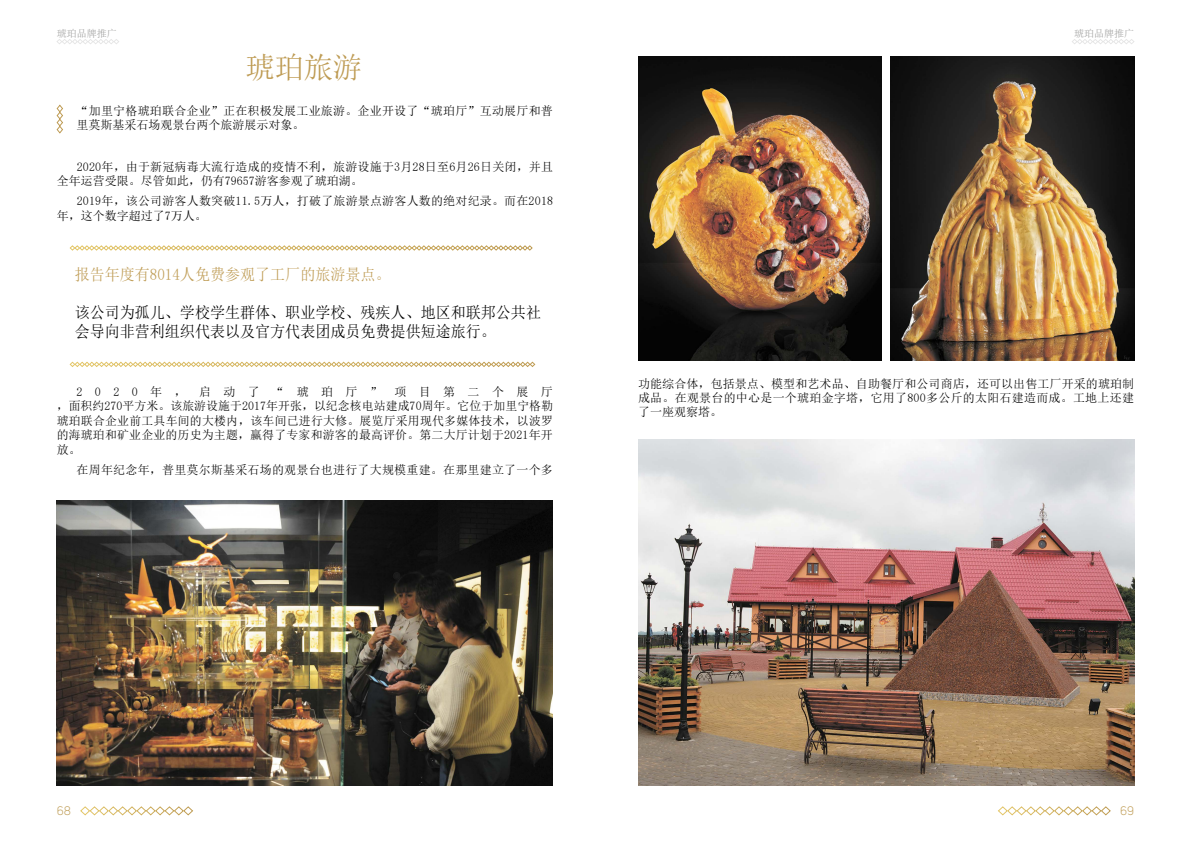
<style>
.page{position:relative;width:1191px;height:842px;background:#fff}
.page>*{position:absolute;margin:0;border:0;box-sizing:border-box;transform-origin:0 0}
.t1{font:30px "Sim Sun";color:#be9b53}
.t2{font:16px/19.2px "Sim Sun";color:#000;scale:.94 1}
.t3{font:16px "Sim Sun";color:#be9b53;scale:.94 1}
.t4{font:12px/14.4px "Sim Sun";letter-spacing:.015em;color:#000}
.t5{font:12px "Uni Neue";color:#be9b53}
.t6{font:10px "Sim Sun";color:#9d9d9c}
</style>
<div class="page">
<svg style="left:80px;top:806px;width:113px;height:10px"></svg>
<svg style="left:998px;top:806px;width:113px;height:10px"></svg>
<svg style="left:1072px;top:39px;width:62px;height:5px"></svg>
<svg style="left:57px;top:39px;width:62px;height:5px"></svg>
<svg style="left:56px;top:104px;width:7px;height:30px"></svg>
<svg style="left:70px;top:362px;width:465px;height:5px"></svg>
<svg style="left:70px;top:245px;width:462px;height:6px"></svg>
<img style="left:57px;top:500px;width:496px;height:285px">
<img style="left:638px;top:439px;width:496px;height:346px">
<img style="left:638px;top:57px;width:243px;height:303px">
<img style="left:890px;top:57px;width:244px;height:303px">
<p class="t6" style="left:57px;top:28px;width:61px">琥珀品牌推广</p>
<p class="t6" style="left:1074px;top:28px;width:61px">琥珀品牌推广</p>
<h1 class="t1" style="left:246px;top:52px;width:118px">琥珀旅游</h1>
<p class="t4" style="left:77px;top:103px;width:478px">“加里宁格琥珀联合企业”正在积极发展工业旅游。企业开设了“琥珀厅”互动展厅和普里莫斯基采石场观景台两个旅游展示对象。</p>
<p class="t4" style="left:57px;top:159px;width:498px;text-indent:20px">2020年，由于新冠病毒大流行造成的疫情不利，旅游设施于3月28日至6月26日关闭，并且全年运营受限。尽管如此，仍有79657游客参观了琥珀湖。</p>
<p class="t4" style="left:57px;top:194px;width:498px;text-indent:20px">2019年，该公司游客人数突破11.5万人，打破了旅游景点游客人数的绝对纪录。而在2018年，这个数字超过了7万人。</p>
<h2 class="t3" style="left:75px;top:266px;width:337px">报告年度有8014人免费参观了工厂的旅游景点。</h2>
<h2 class="t2" style="left:75px;top:303px;width:498px">该公司为孤儿、学校学生群体、职业学校、残疾人、地区和联邦公共社会导向非营利组织代表以及官方代表团成员免费提供短途旅行。</h2>
<p class="t4" style="left:57px;top:384px;width:498px;text-align:justify;text-indent:20px">2020年，启动了“琥珀厅”项目第二个展厅，面积约270平方米。该旅游设施于2017年开张，以纪念核电站建成70周年。它位于加里宁格勒琥珀联合企业前工具车间的大楼内，该车间已进行大修。展览厅采用现代多媒体技术，以波罗的海琥珀和矿业企业的历史为主题，赢得了专家和游客的最高评价。第二大厅计划于2021年开放。</p>
<p class="t4" style="left:77px;top:462px;width:478px">在周年纪念年，普里莫尔斯基采石场的观景台也进行了大规模重建。在那里建立了一个多</p>
<p class="t4" style="left:638px;top:376px;width:498px;text-align:justify">功能综合体，包括景点、模型和艺术品、自助餐厅和公司商店，还可以出售工厂开采的琥珀制成品。在观景台的中心是一个琥珀金字塔，它用了800多公斤的太阳石建造而成。工地上还建了一座观察塔。</p>
<p class="t5" style="left:57px;top:803px;width:16px">68</p>
<p class="t5" style="left:1120px;top:803px;width:15px">69</p>
</div>
